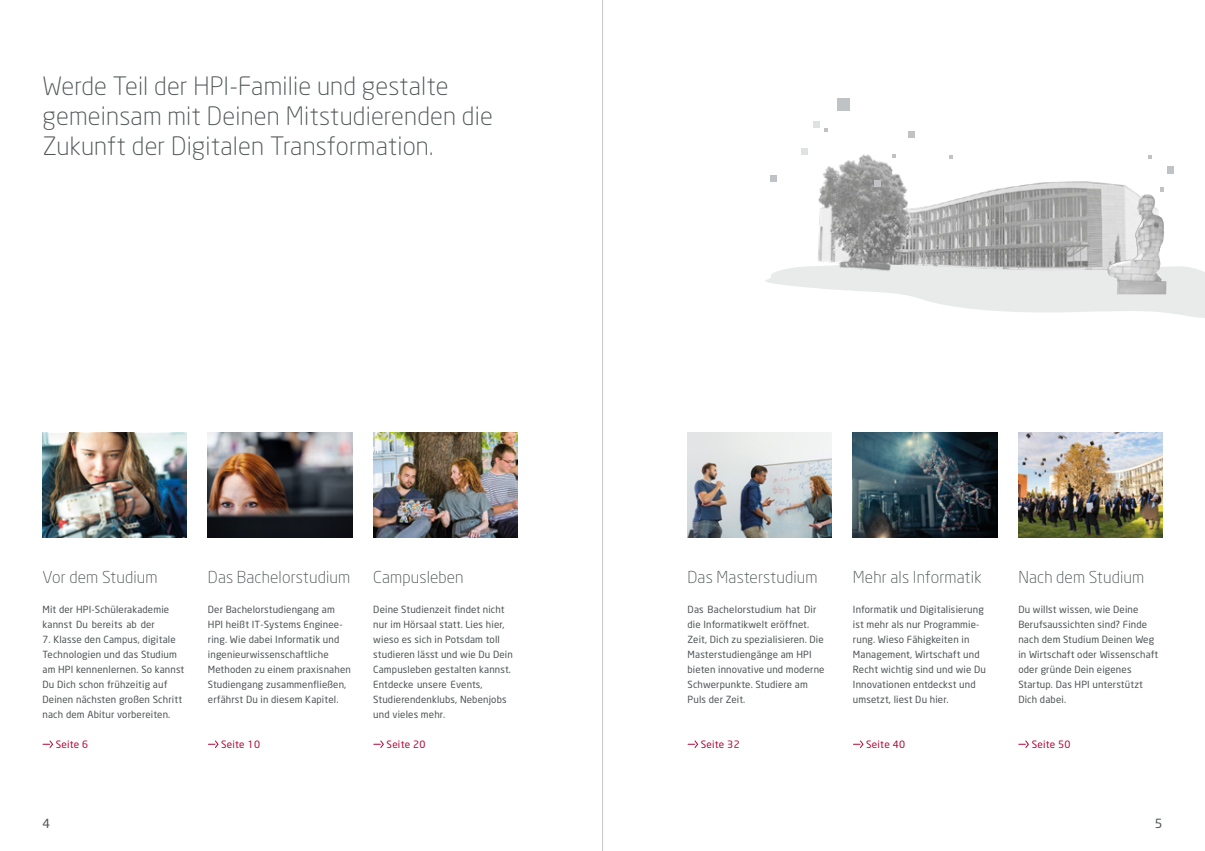
<style>
.page{position:relative;width:1205px;height:851px;background:#fff}
.page>*{position:absolute;margin:0;border:0;box-sizing:border-box;transform-origin:0 0}
.t1{font:300 25px/30px "Neo Sans";letter-spacing:.01em;color:#4f5456}
.t2{font:300 16.25px "Neo Sans";letter-spacing:.01em;color:#4f5456}
.t3{font:12.5px "Neo Sans";color:#4f5456}
.t4{font:10px "Neo Sans";letter-spacing:.02em;color:#b00835}
.t5{font:9.75px/15px "Neo Sans";letter-spacing:.015em;color:#4f5456}
</style>
<div class="page">
<svg style="left:765px;top:268px;width:440px;height:50px"></svg>
<img style="left:782px;top:128px;width:412px;height:184px">
<img style="left:1107px;top:195px;width:59px;height:99px">
<img style="left:805px;top:148px;width:118px;height:105px">
<img style="left:831px;top:232px;width:63px;height:43px">
<img style="left:687px;top:433px;width:144px;height:105px">
<img style="left:853px;top:433px;width:144px;height:105px">
<img style="left:373px;top:433px;width:144px;height:105px">
<img style="left:208px;top:497px;width:144px;height:41px">
<svg style="left:43px;top:740px;width:11px;height:8px"></svg>
<svg style="left:208px;top:740px;width:11px;height:8px"></svg>
<svg style="left:374px;top:740px;width:10px;height:8px"></svg>
<svg style="left:688px;top:740px;width:11px;height:8px"></svg>
<svg style="left:853px;top:740px;width:11px;height:8px"></svg>
<svg style="left:1019px;top:740px;width:10px;height:8px"></svg>
<svg style="left:892px;top:154px;width:4px;height:4px"></svg>
<svg style="left:949px;top:155px;width:4px;height:4px"></svg>
<div style="left:801px;top:148px;width:6px;height:7px;background:#dfe2e3"></div>
<div style="left:770px;top:175px;width:7px;height:6px;background:#bfc3c6"></div>
<svg style="left:813px;top:121px;width:14px;height:11px"></svg>
<div style="left:874px;top:180px;width:7px;height:7px;background:#bfc3c6"></div>
<div style="left:908px;top:131px;width:6px;height:7px;background:#bfc3c6"></div>
<div style="left:837px;top:98px;width:12px;height:12px;background:#bfc3c6"></div>
<svg style="left:1148px;top:155px;width:3px;height:4px"></svg>
<svg style="left:1160px;top:187px;width:4px;height:4px"></svg>
<div style="left:1167px;top:166px;width:6px;height:7px;background:#bfc3c6"></div>
<img style="left:1018px;top:433px;width:144px;height:105px">
<img style="left:43px;top:488px;width:144px;height:50px">
<img style="left:43px;top:433px;width:144px;height:55px">
<img style="left:208px;top:433px;width:144px;height:64px">
<hr style="left:602px;top:0;width:1px;height:850px;background:#c6c6c6">
<h1 class="t1" style="left:43px;top:71px;width:452px">Werde Teil der HPI-Familie und gestalte gemeinsam mit Deinen Mitstudierenden die<br>Zukunft der Digitalen Transformation.</h1>
<h2 class="t2" style="left:43px;top:567px;width:116px">Vor dem Studium</h2>
<h2 class="t2" style="left:208px;top:567px;width:144px">Das Bachelorstudium</h2>
<h2 class="t2" style="left:373px;top:567px;width:92px">Campusleben</h2>
<h2 class="t2" style="left:687px;top:567px;width:132px">Das Masterstudium</h2>
<h2 class="t2" style="left:853px;top:567px;width:130px">Mehr als Informatik</h2>
<h2 class="t2" style="left:1018px;top:567px;width:127px">Nach dem Studium</h2>
<p class="t5" style="left:43px;top:601px;width:128px">Mit der HPI-Schülerakademie kannst Du bereits ab der</p>
<p class="t5" style="left:43px;top:631px;width:143px">7. Klasse den Campus, digitale<br>Technologien und das Studium am HPI kennenlernen. So kannst<br>Du Dich schon frühzeitig auf<br>Deinen nächsten großen Schritt nach dem Abitur vorbereiten.</p>
<p class="t5" style="left:208px;top:601px;width:144px">Der Bachelorstudiengang am<br>HPI heißt IT-Systems Enginee&shy;ring. Wie dabei Informatik und ingenieurwissenschaftliche<br>Methoden zu einem praxisnahen<br>Studiengang zusammenfließen, erfährst Du in diesem Kapitel.</p>
<p class="t5" style="left:853px;top:601px;width:134px">Informatik und Digitalisierung ist mehr als nur Programmie&shy;rung. Wieso Fähigkeiten in<br>Management, Wirtschaft und<br>Recht wichtig sind und wie Du<br>Innovationen entdeckst und umsetzt, liest Du hier.</p>
<p class="t5" style="left:373px;top:601px;width:141px">Deine Studienzeit findet nicht nur im Hörsaal statt. Lies hier, wieso es sich in Potsdam toll studieren lässt und wie Du Dein<br>Campusleben gestalten kannst.<br>Entdecke unsere Events,<br>Studierendenklubs, Nebenjobs und vieles mehr.</p>
<p class="t5" style="left:1018px;top:601px;width:141px">Du willst wissen, wie Deine<br>Berufsaussichten sind? Finde nach dem Studium Deinen Weg in Wirtschaft oder Wissenschaft oder gründe Dein eigenes<br>Startup. Das HPI unterstützt<br>Dich dabei.</p>
<p class="t5" style="left:687px;top:601px;width:138px">Das Bachelorstudium hat Dir die Informatikwelt eröffnet.<br>Zeit, Dich zu spezialisieren. Die<br>Masterstudiengänge am HPI bieten innovative und moderne<br>Schwerpunkte. Studiere am<br>Puls der Zeit.</p>
<p class="t4" style="left:56px;top:738px;width:34px">Seite 6</p>
<p class="t4" style="left:221px;top:738px;width:40px">Seite 10</p>
<p class="t4" style="left:387px;top:738px;width:40px">Seite 20</p>
<p class="t4" style="left:701px;top:738px;width:40px">Seite 32</p>
<p class="t4" style="left:866px;top:738px;width:40px">Seite 40</p>
<p class="t4" style="left:1031px;top:738px;width:40px">Seite 50</p>
<p class="t3" style="left:43px;top:815px;width:9px">4</p>
<p class="t3" style="left:1155px;top:815px;width:9px">5</p>
</div>
